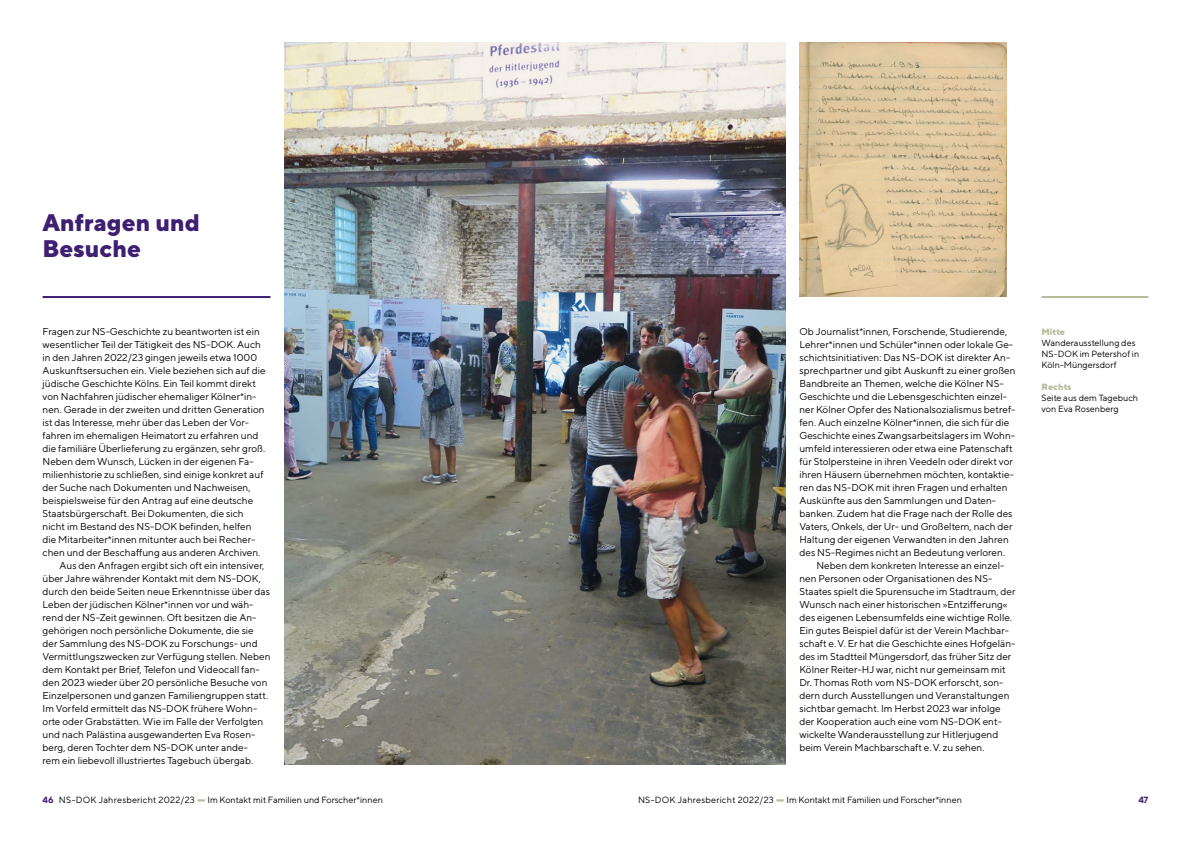
<style>
.page{position:relative;width:1191px;height:842px;background:#fff}
.page>*{position:absolute;margin:0;border:0;box-sizing:border-box;transform-origin:0 0}
.t1{font:32.8px "TT Norms";color:#b6bb99;scale:.36 1}
.t2{font:800 24px/26px "TT Norms";color:#3f1f71}
.t3{font:10px/13px "TT Norms";color:#000}
.t4{font:9px/11px "TT Norms";color:#000}
.t5{font:9px "TT Norms";letter-spacing:.025em;color:#000}
.t6{font:800 9px "TT Norms";color:#b6bb99}
.t7{font:700 9px "TT Norms";color:#3f1f71}
.s1{font-weight:700;color:#3f1f71}
</style>
<div class="page">
<img style="left:285px;top:43px;width:500px;height:721px">
<hr style="left:43px;top:296px;width:227px;height:2px;background:#3f1f71">
<img style="left:799px;top:43px;width:207px;height:253px">
<hr style="left:1041px;top:296px;width:107px;height:2px;background:#b6bb99">
<h2 class="t2" style="left:43px;top:209px;width:159px">Anfragen und<br>Besuche</h2>
<p class="t3" style="left:43px;top:325px;width:219px">Fragen zur NS-Geschichte zu beantworten ist ein</p>
<p class="t3" style="left:43px;top:338px;width:220px">wesentlicher Teil der Tätigkeit des NS-DOK. Auch</p>
<p class="t3" style="left:43px;top:351px;width:216px">in den Jahren 2022/23 gingen jeweils etwa 1000</p>
<p class="t3" style="left:43px;top:364px;width:224px">Auskunftsersuchen ein. Viele beziehen sich auf die</p>
<p class="t3" style="left:43px;top:377px;width:215px">jüdische Geschichte Kölns. Ein Teil kommt direkt</p>
<p class="t3" style="left:43px;top:390px;width:215px">von Nachfahren jüdischer ehemaliger Kölner*in-</p>
<p class="t3" style="left:43px;top:403px;width:224px">nen. Gerade in der zweiten und dritten Generation</p>
<p class="t3" style="left:43px;top:416px;width:208px">ist das Interesse, mehr über das Leben der Vor-</p>
<p class="t3" style="left:43px;top:429px;width:217px">fahren im ehemaligen Heimatort zu erfahren und</p>
<p class="t3" style="left:43px;top:442px;width:224px">die familiäre Überlieferung zu ergänzen, sehr groß.</p>
<p class="t3" style="left:43px;top:455px;width:213px">Neben dem Wunsch, Lücken in der eigenen Fa-</p>
<p class="t3" style="left:43px;top:468px;width:222px">milienhistorie zu schließen, sind einige konkret auf</p>
<p class="t3" style="left:43px;top:481px;width:209px">der Suche nach Dokumenten und Nachweisen,</p>
<p class="t3" style="left:43px;top:494px;width:212px">beispielsweise für den Antrag auf eine deutsche</p>
<p class="t3" style="left:43px;top:507px;width:203px">Staatsbürgerschaft. Bei Dokumenten, die sich</p>
<p class="t3" style="left:43px;top:520px;width:211px">nicht im Bestand des NS-DOK befinden, helfen</p>
<p class="t3" style="left:43px;top:533px;width:214px">die Mitarbeiter*innen mitunter auch bei Recher-</p>
<p class="t3" style="left:43px;top:546px;width:219px">chen und der Beschaffung aus anderen Archiven.</p>
<p class="t3" style="left:60px;top:559px;width:206px">Aus den Anfragen ergibt sich oft ein intensiver,</p>
<p class="t3" style="left:43px;top:572px;width:220px">über Jahre währender Kontakt mit dem NS-DOK,</p>
<p class="t3" style="left:43px;top:585px;width:229px">durch den beide Seiten neue Erkenntnisse über das</p>
<p class="t3" style="left:43px;top:598px;width:212px">Leben der jüdischen Kölner*innen vor und wäh-</p>
<p class="t3" style="left:43px;top:611px;width:215px">rend der NS-Zeit gewinnen. Oft besitzen die An-</p>
<p class="t3" style="left:43px;top:624px;width:213px">gehörigen noch persönliche Dokumente, die sie</p>
<p class="t3" style="left:43px;top:637px;width:217px">der Sammlung des NS-DOK zu Forschungs- und</p>
<p class="t3" style="left:43px;top:650px;width:229px">Vermittlungszwecken zur Verfügung stellen. Neben</p>
<p class="t3" style="left:43px;top:663px;width:219px">dem Kontakt per Brief, Telefon und Videocall fan-</p>
<p class="t3" style="left:43px;top:676px;width:226px">den 2023 wieder über 20 persönliche Besuche von</p>
<p class="t3" style="left:43px;top:689px;width:227px">Einzelpersonen und ganzen Familiengruppen statt.</p>
<p class="t3" style="left:43px;top:702px;width:216px">Im Vorfeld ermittelt das NS-DOK frühere Wohn-</p>
<p class="t3" style="left:43px;top:715px;width:222px">orte oder Grabstätten. Wie im Falle der Verfolgten</p>
<p class="t3" style="left:43px;top:728px;width:214px">und nach Palästina ausgewanderten Eva Rosen-</p>
<p class="t3" style="left:43px;top:741px;width:207px">berg, deren Tochter dem NS-DOK unter ande-</p>
<p class="t3" style="left:43px;top:754px;width:212px">rem ein liebevoll illustriertes Tagebuch übergab.</p>
<p class="t3" style="left:799px;top:325px;width:218px">Ob Journalist*innen, Forschende, Studierende, Lehrer*innen und Schüler*innen oder lokale Ge&shy;schichtsinitiativen: Das NS-DOK ist direkter An&shy;sprechpartner und gibt Auskunft zu einer großen Bandbreite an Themen, welche die Kölner NS-Geschichte und die Lebensgeschichten einzel&shy;ner Kölner Opfer des Nationalsozialismus betref&shy;fen. Auch einzelne Kölner*innen, die sich für die Geschichte eines Zwangsarbeitslagers im Wohn&shy;umfeld interessieren oder etwa eine Patenschaft für Stolpersteine in ihren Veedeln oder direkt vor ihren Häusern übernehmen möchten, kontaktie&shy;ren das NS-DOK mit ihren Fragen und erhalten Auskünfte aus den Sammlungen und Daten&shy;banken. Zudem hat die Frage nach der Rolle des Vaters, Onkels, der Ur- und Großeltern, nach der Haltung der eigenen Verwandten in den Jahren des NS-Regimes nicht an Bedeutung verloren.</p>
<p class="t3" style="left:799px;top:559px;width:217px;text-indent:17px">Neben dem konkreten Interesse an einzel&shy;nen Personen oder Organisationen des NS-Staates spielt die Spurensuche im Stadtraum, der Wunsch nach einer historischen »Entzifferung« des eigenen Lebensumfelds eine wichtige Rolle.<br>Ein gutes Beispiel dafür ist der Verein Machbar&shy;schaft e.V. Er hat die Geschichte eines Hofgelän&shy;des im Stadtteil Müngersdorf, das früher Sitz der Kölner Reiter-HJ war, nicht nur gemeinsam mit Dr. Thomas Roth vom NS-DOK erforscht, son&shy;dern durch Ausstellungen und Veranstaltungen sichtbar gemacht. Im Herbst 2023 war infolge der Kooperation auch eine vom NS-DOK ent&shy;wickelte Wanderausstellung zur Hitlerjugend beim Verein Machbarschaft e.V. zu sehen.</p>
<p class="t6" style="left:1041px;top:326px;width:25px">Mitte</p>
<p class="t4" style="left:1041px;top:337px;width:99px">Wanderausstellung des<br>NS-DOK im Petershof in<br>Köln-Müngersdorf</p>
<p class="t6" style="left:1041px;top:381px;width:31px">Rechts</p>
<p class="t4" style="left:1041px;top:392px;width:98px">Seite aus dem Tagebuch von Eva Rosenberg</p>
<p class="t5" style="left:43px;top:794px;width:154px"><span class="s1">46</span> NS-DOK Jahresbericht 2022/23</p>
<h1 class="t1" style="left:197px;top:778px;width:25px">—</h1>
<p class="t4" style="left:207px;top:794px;width:177px">Im Kontakt mit Familien und Forscher*innen</p>
<p class="t5" style="left:638px;top:794px;width:137px">NS-DOK Jahresbericht 2022/23</p>
<h1 class="t1" style="left:776px;top:778px;width:25px">—</h1>
<p class="t4" style="left:786px;top:794px;width:177px">Im Kontakt mit Familien und Forscher*innen</p>
<p class="t7" style="left:1138px;top:794px;width:12px">47</p>
</div>
